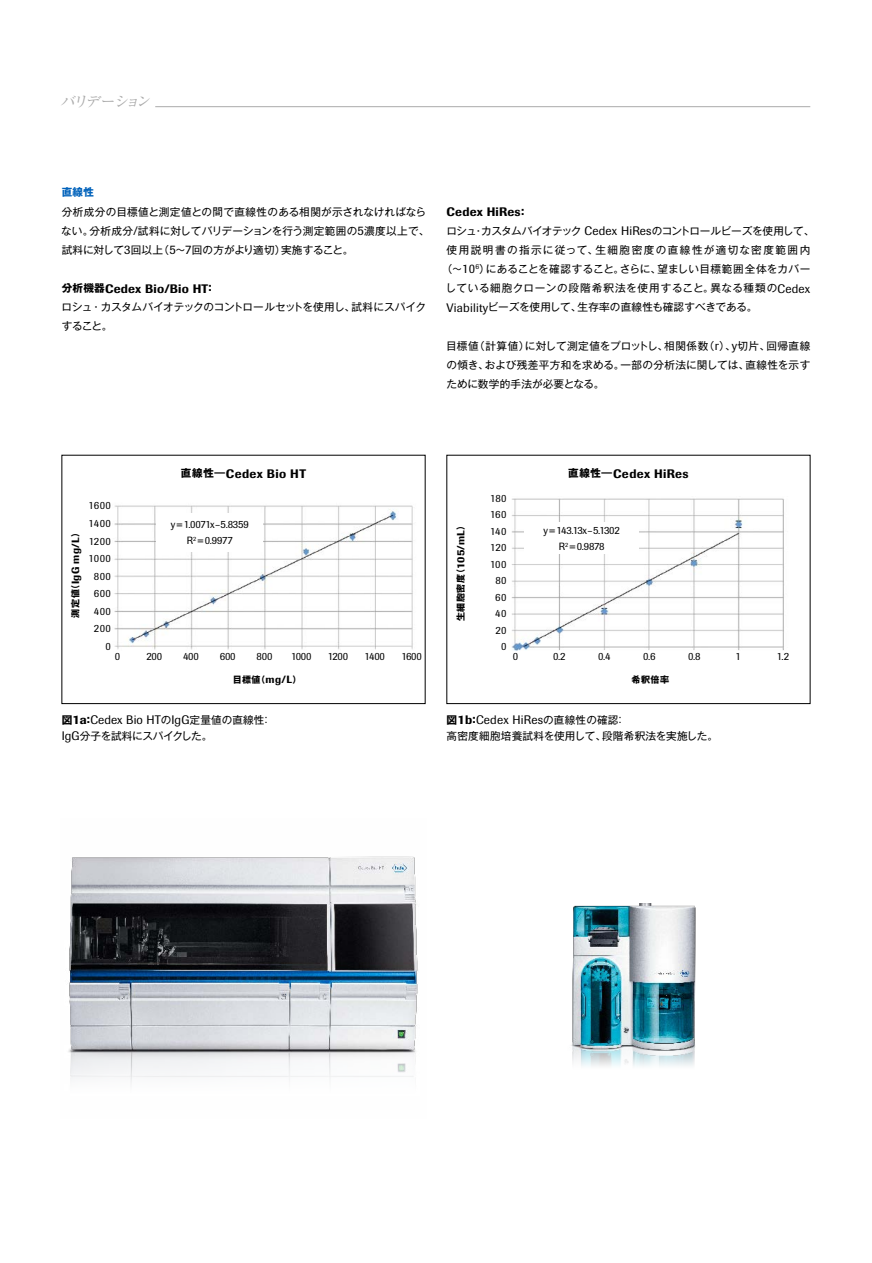
<style>
.page{position:relative;width:872px;height:1263px;background:#fff}
.page>*{position:absolute;margin:0;border:0;box-sizing:border-box;transform-origin:0 0}
.t1{font:italic 14.85px "Ryumin Pro";color:#aaa}
.t2{font:12.15px "Imago";letter-spacing:.01em;color:#000}
.t3{font:500 12.15px "Imago";letter-spacing:.015em;color:#000}
.t4{font:500 12.15px "Imago";letter-spacing:.035em;color:#000}
.t5{font:10.8px/15.9px "Imago";letter-spacing:-.015em;color:#000;text-align:center}
.t6{font:10.8px/17.5px "Imago";letter-spacing:.045em;color:#000;text-align:right}
.t7{font:10.8px/16.5px "Imago";letter-spacing:.035em;color:#000;text-align:right}
.t8{font:10.65px/19.2px "Gothic MB101 Pro";letter-spacing:.01em;color:#000}
.t9{font:10.65px/19.2px "Gothic MB101 Pro";letter-spacing:-.03em;color:#000}
.t10{font:10.65px "Gothic MB101 Pro";letter-spacing:-.05em;color:#000}
.t11{font:10.65px "Gothic MB101 Pro";letter-spacing:.06em;color:#000}
.t12{font:10.65px "Gothic MB101 Pro";letter-spacing:.135em;color:#000}
.t13{font:700 10.65px "Gothic MB101 Pro";color:#0062bb}
.t14{font:500 10.35px "Imago";color:#000}
.t15{font:700 9px "Gothic MB101 Pro";letter-spacing:.06em;color:#000}
.s1{font-family:"Imago";font-size:12.15px}
.s2{font-family:"Imago";font-size:12.75px}
.s3{font-family:"Gothic MB101 Pro";font-weight:700;font-size:10.65px}
.s4{font-family:"Gothic MB101 Pro";font-weight:700;font-size:9px}
.s5{font-size:10.35px}
.s6{font-family:"Imago";font-weight:500;font-size:10.35px}
.s7{font-weight:500;font-size:12.75px}
.s8{font-weight:500}
.s9{font-family:"Gothic MB101 Pro";font-size:10.65px}
.s10{font-family:"Imago";font-weight:500;font-size:10.8px}
</style>
<div class="page">
<img style="left:571px;top:903px;width:125px;height:163px">
<img style="left:68px;top:856px;width:350px;height:227px">
<hr style="left:155px;top:106px;width:655px;height:1px;background:#aaa">
<div style="left:62px;top:455px;width:363px;height:249px;border:1px solid #000"></div>
<img style="left:114px;top:505px;width:299px;height:145px">
<div style="left:157px;top:513px;width:106px;height:38px;background:#fff"></div>
<img style="left:511px;top:498px;width:273px;height:153px">
<div style="left:524px;top:522px;width:115px;height:32px;background:#fff"></div>
<h1 class="t1" style="left:60px;top:89px;width:95px">バリデーション</h1>
<p class="t13" style="left:62px;top:184px;width:34px">直線性</p>
<p class="t8" style="left:61px;top:200px;width:370px">分析成分の目標値と測定値との間で直線性のある相関が示されなければならない。分析成分<span class="s1">/</span>試料に対してバリデーションを行う測定範囲の<span class="s2">5</span>濃度以上で、試料に対して<span class="s2">3</span>回以上（<span class="s2">5</span>～<span class="s2">7</span>回の方がより適切）実施すること。</p>
<p class="t3" style="left:62px;top:281px;width:155px"><span class="s3">分析機器</span>Cedex Bio/Bio HT<span class="s3">：</span></p>
<p class="t9" style="left:61px;top:296px;width:366px">ロシュ・カスタムバイオテックのコントロールセットを使用し、試料にスパイクすること。</p>
<p class="t3" style="left:446px;top:204px;width:83px">Cedex HiRes<span class="s3">：</span></p>
<p class="t10" style="left:446px;top:222px;width:370px">ロシュ・カスタムバイオテック <span class="s1">Cedex HiRes</span>のコントロールビーズを使用して、</p>
<p class="t12" style="left:446px;top:241px;width:365px">使用説明書の指示に従って、生細胞密度の直線性が適切な密度範囲内</p>
<p class="t8" style="left:442px;top:258px;width:370px">（～<span class="s2">10</span><sup>6</sup>）にあることを確認すること。さらに、望ましい目標範囲全体をカバー</p>
<p class="t11" style="left:445px;top:279px;width:366px">している細胞クローンの段階希釈法を使用すること。異なる種類の<span class="s1">Cedex</span></p>
<p class="t8" style="left:446px;top:296px;width:312px"><span class="s1">Viability</span>ビーズを使用して、生存率の直線性も確認すべきである。</p>
<p class="t8" style="left:446px;top:334px;width:365px;text-align:justify">目標値（計算値）に対して測定値をプロットし、相関係数（<span class="s1">r</span>）、<span class="s1">y</span>切片、回帰直線の傾き、および残差平方和を求める。一部の分析法に関しては、直線性を示すために数学的手法が必要となる。</p>
<p class="t4" style="left:181px;top:466px;width:126px"><span class="s3">直線性―</span>Cedex Bio HT</p>
<p class="t14" style="left:69px;top:617px;width:91px;rotate:-90deg"><span class="s4">測定値（</span>IgG mg/L<span class="s4">）</span></p>
<p class="t6" style="left:88px;top:497px;width:24px">1600<br>1400<br>1200<br>1000<br>800<br>600<br>400<br>200<br>0</p>
<p class="t5" style="left:171px;top:516px;width:80px"><span class="s5">y =</span> 1<span class="s5">.</span>0071<span class="s5">x –</span> 5<span class="s5">.</span>8359<br><span class="s5">R</span><sup>2</sup> <span class="s5">=</span> 0<span class="s5">.</span>9977</p>
<p class="t5" style="left:115px;top:648px;width:7px">0</p>
<p class="t5" style="left:146px;top:648px;width:17px">200</p>
<p class="t5" style="left:183px;top:648px;width:17px">400</p>
<p class="t5" style="left:220px;top:648px;width:17px">600</p>
<p class="t5" style="left:257px;top:648px;width:17px">800</p>
<p class="t5" style="left:291px;top:648px;width:22px">1000</p>
<p class="t5" style="left:328px;top:648px;width:22px">1200</p>
<p class="t5" style="left:365px;top:648px;width:22px">1400</p>
<p class="t5" style="left:401px;top:648px;width:22px">1600</p>
<p class="t15" style="left:233px;top:672px;width:70px">目標値（<span class="s6">mg/L</span>）</p>
<p class="t2" style="left:62px;top:713px;width:211px"><span class="s3">図</span><span class="s7">1</span><span class="s8">a</span><span class="s3">：</span>Cedex Bio HT<span class="s9">の</span>IgG<span class="s9">定量値の直線性：</span></p>
<p class="t9" style="left:62px;top:724px;width:152px"><span class="s1">IgG</span>分子を試料にスパイクした。</p>
<p class="t15" style="left:453px;top:621px;width:102px;rotate:-90deg">生細胞密度（<span class="s10">105</span><span class="s6">/mL</span>）</p>
<p class="t7" style="left:490px;top:490px;width:18px">180<br>160<br>140<br>120<br>100<br>80<br>60<br>40<br>20<br>0</p>
<p class="t3" style="left:568px;top:466px;width:122px"><span class="s3">直線性―</span>Cedex HiRes</p>
<p class="t5" style="left:543px;top:522px;width:78px"><span class="s5">y =</span> 143<span class="s5">.</span>13<span class="s5">x –</span> 5<span class="s5">.</span>1302<br><span class="s5">R</span><sup>2</sup> <span class="s5">=</span> 0<span class="s5">.</span>9878</p>
<p class="t5" style="left:513px;top:648px;width:7px">0</p>
<p class="t5" style="left:553px;top:648px;width:14px">0<span class="s5">.</span>2</p>
<p class="t5" style="left:598px;top:648px;width:14px">0<span class="s5">.</span>4</p>
<p class="t5" style="left:643px;top:648px;width:14px">0<span class="s5">.</span>6</p>
<p class="t5" style="left:688px;top:648px;width:14px">0<span class="s5">.</span>8</p>
<p class="t5" style="left:735px;top:648px;width:7px">1</p>
<p class="t5" style="left:777px;top:648px;width:14px">1<span class="s5">.</span>2</p>
<p class="t15" style="left:631px;top:672px;width:39px">希釈倍率</p>
<p class="t2" style="left:446px;top:713px;width:180px"><span class="s3">図</span><span class="s7">1</span><span class="s8">b</span><span class="s3">：</span>Cedex HiRes<span class="s9">の直線性の確認：</span></p>
<p class="t8" style="left:446px;top:724px;width:273px">高密度細胞培養試料を使用して、段階希釈法を実施した。</p>
</div>
